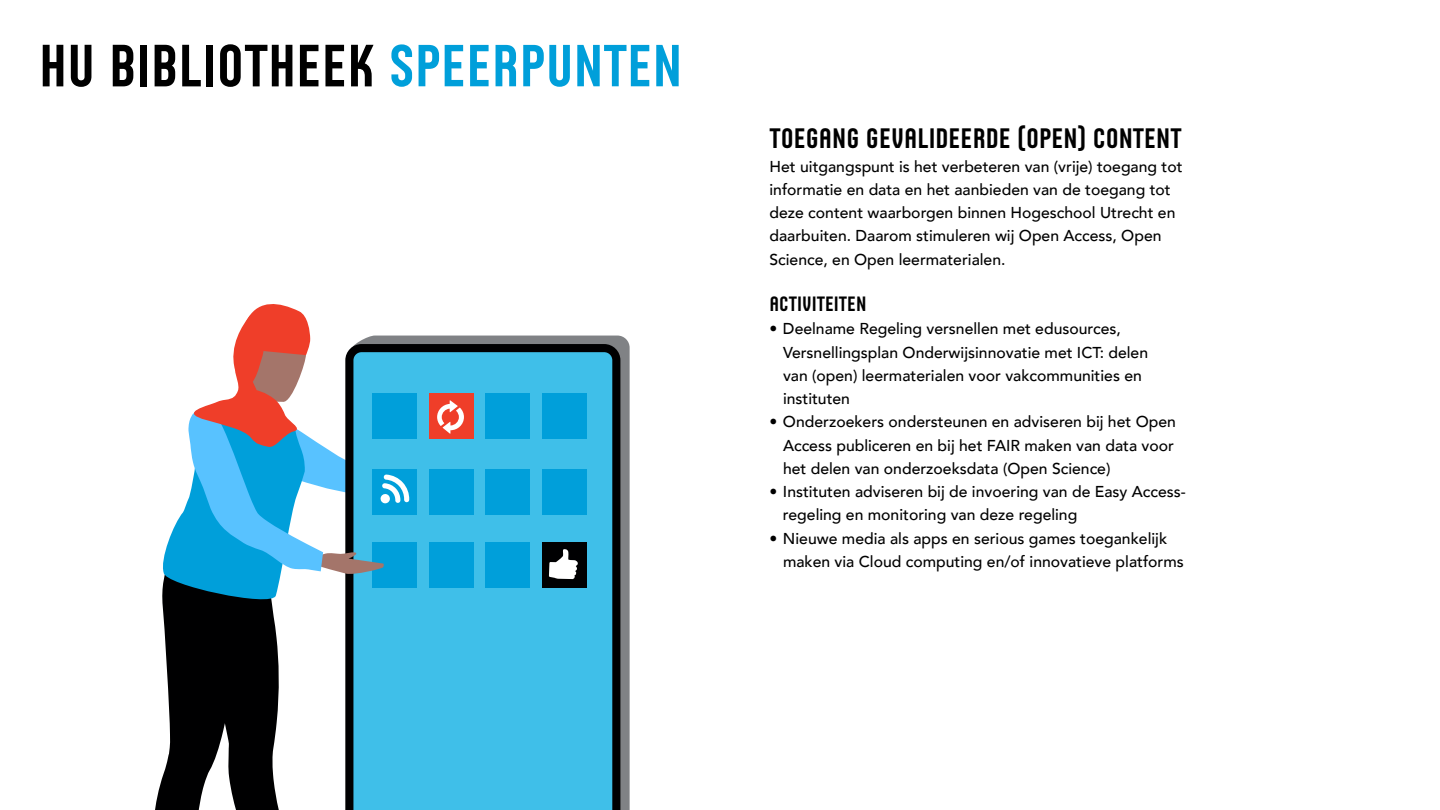
<style>
.page{position:relative;width:1440px;height:810px;background:#fff}
.page>*{position:absolute;margin:0;border:0;box-sizing:border-box;transform-origin:0 0}
.t1{font:60.3px "Husans";color:#000}
.t2{font:28.5px "Husans";color:#000}
.t3{font:21px "Husans";color:#000}
.t4{font:500 15.75px/23.2px "Avenir";color:#000}
.s1{font-size:60px;color:#009fda}
</style>
<div class="page">
<svg style="left:500px;top:336px;width:130px;height:474px;background:#808184"></svg>
<svg style="left:500px;top:344px;width:120px;height:466px;background:#38abd1"></svg>
<div style="left:486px;top:393px;width:44px;height:45px;background:#009fda"></div>
<div style="left:542px;top:393px;width:44px;height:45px;background:#009fda"></div>
<div style="left:486px;top:469px;width:44px;height:45px;background:#009fda"></div>
<div style="left:542px;top:469px;width:44px;height:45px;background:#009fda"></div>
<div style="left:486px;top:542px;width:44px;height:45px;background:#009fda"></div>
<div style="left:542px;top:542px;width:44px;height:45px;background:#000001"></div>
<svg style="left:155px;top:304px;width:345px;height:506px"></svg>
<svg style="left:549px;top:549px;width:29px;height:30px"></svg>
<p class="t1" style="left:39px;top:31px;width:645px">HU BIBLIOTHEEK <span class="s1">SPEERPUNTEN</span></p>
<p class="t2" style="left:770px;top:122px;width:414px">TOEGANG GEVALIDEERDE (OPEN) CONTENT</p>
<p class="t4" style="left:770px;top:154px;width:415px">Het uitgangspunt is het verbeteren van (vrije) toegang tot informatie en data en het aanbieden van de toegang tot deze content waarborgen binnen Hogeschool Utrecht en daarbuiten. Daarom stimuleren wij Open Access, Open Science, en Open leermaterialen.</p>
<p class="t3" style="left:770px;top:292px;width:99px">ACTIVITEITEN</p>
<p class="t4" style="left:783px;top:316px;width:367px;text-indent:-14px">• Deelname Regeling versnellen met edusources, Versnellingsplan Onderwijsinnovatie met ICT: delen van (open) leermaterialen voor vakcommunities en instituten</p>
<p class="t4" style="left:783px;top:409px;width:394px;text-indent:-14px">• Onderzoekers ondersteunen en adviseren bij het Open<br>Access publiceren en bij het FAIR maken van data voor het delen van onderzoeksdata (Open Science)</p>
<p class="t4" style="left:770px;top:479px;width:417px">• Instituten adviseren bij de invoering van de Easy Access-</p>
<p class="t4" style="left:783px;top:502px;width:296px">regeling en monitoring van deze regeling</p>
<p class="t4" style="left:783px;top:526px;width:402px;text-indent:-14px">• Nieuwe media als apps en serious games toegankelijk maken via Cloud computing en/of innovatieve platforms</p>
</div>
